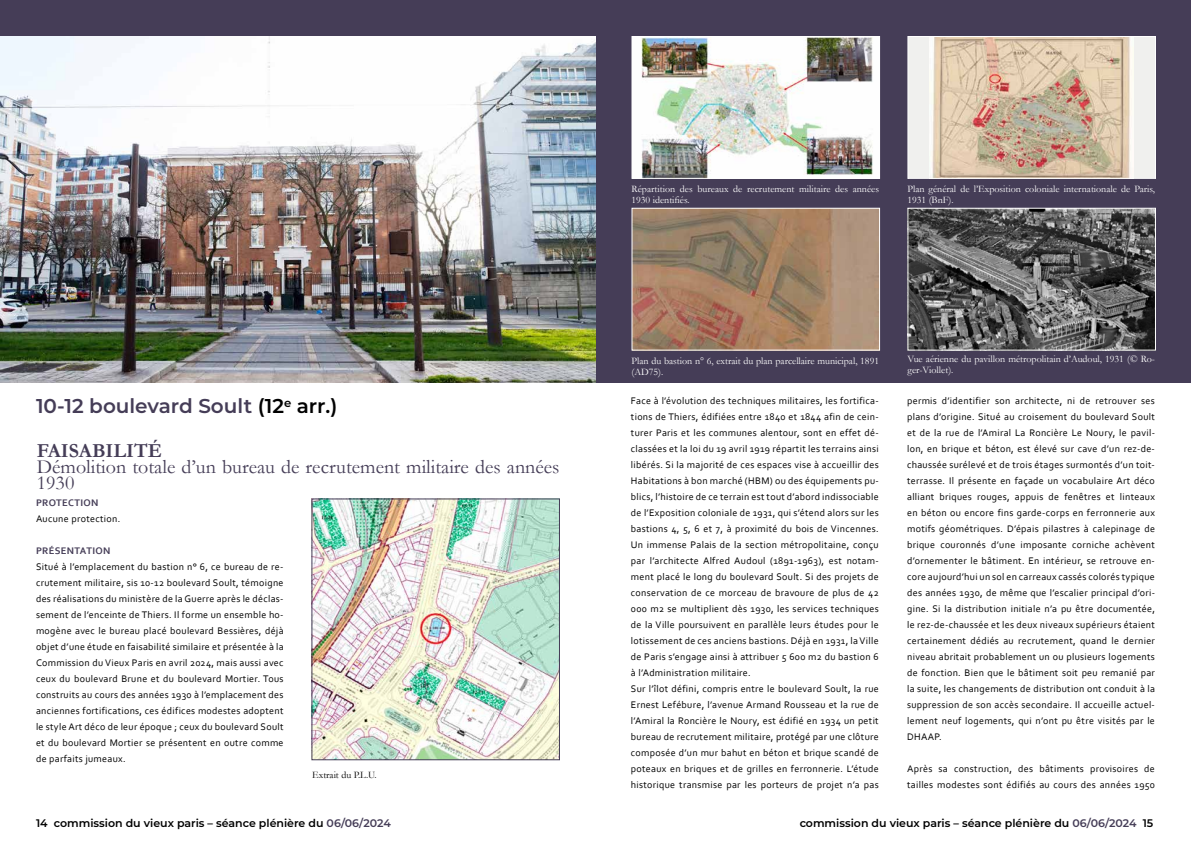
<style>
.page{position:relative;width:1191px;height:842px;background:#fff}
.page>*{position:absolute;margin:0;border:0;box-sizing:border-box;transform-origin:0 0}
.t1{font:20px/16px "Garamond";color:#453d57}
.t2{font:600 20px "Montserrat";color:#453d57}
.t3{font:700 20px "Garamond";color:#453d57}
.t4{font:600 11px "Montserrat";color:#000}
.t5{font:10px/16px "Corbel";letter-spacing:.03em;color:#000}
.t6{font:10px/11px "Garamond";color:#fff}
.t7{font:700 10px "Corbel";letter-spacing:.03em;color:#453d57}
.t8{font:10px "Garamond";color:#000}
.s1{color:#000}
.s2{color:#453d57}
</style>
<div class="page">
<div style="left:595px;top:0;width:596px;height:383px;background:#453d57"></div>
<div style="left:0;top:0;width:595px;height:383px;background:#453d57"></div>
<img style="left:633px;top:210px;width:245px;height:139px">
<div style="left:631px;top:208px;width:249px;height:143px;border:1px solid #fff"></div>
<img style="left:909px;top:210px;width:245px;height:139px">
<div style="left:907px;top:208px;width:249px;height:143px;border:1px solid #fff"></div>
<img style="left:633px;top:38px;width:245px;height:139px">
<div style="left:631px;top:36px;width:249px;height:143px;border:1px solid #fff"></div>
<div style="left:908px;top:36px;width:247px;height:142px;background:#f0f0ee"></div>
<img style="left:930px;top:38px;width:203px;height:139px">
<div style="left:907px;top:36px;width:249px;height:143px;border:1px solid #fff"></div>
<img style="left:313px;top:500px;width:245px;height:258px">
<div style="left:311px;top:498px;width:249px;height:262px;border:1px solid #453d57"></div>
<img style="left:0;top:36px;width:595px;height:347px">
<p class="t6" style="left:631px;top:183px;width:249px">Répartition des bureaux de recrutement militaire des années<br>1930 identifiés.</p>
<p class="t6" style="left:907px;top:183px;width:249px">Plan général de l’Exposition coloniale internationale de Paris,<br>1931 (BnF).</p>
<h1 class="t2" style="left:36px;top:392px;width:303px">10-12 boulevard Soult <span class="s1">(12</span><sup>e</sup> <span class="s1">arr.)</span></h1>
<h1 class="t3" style="left:37px;top:437px;width:127px">FAISABILITÉ</h1>
<h1 class="t1" style="left:37px;top:458px;width:524px">Démolition totale d’un bureau de recrutement militaire des années<br>1930</h1>
<p class="t7" style="left:36px;top:497px;width:64px">PROTECTION</p>
<p class="t5" style="left:36px;top:511px;width:86px">Aucune protection.</p>
<p class="t7" style="left:36px;top:545px;width:76px">PRÉSENTATION</p>
<p class="t5" style="left:36px;top:559px;width:249px;text-align:justify">Situé à l’emplacement du bastion n° 6, ce bureau de re&shy;crutement militaire, sis 10-12 boulevard Soult, témoigne des réalisations du ministère de la Guerre après le déclas&shy;sement de l’enceinte de Thiers. Il forme un ensemble ho&shy;mogène avec le bureau placé boulevard Bessières, déjà objet d’une étude en faisabilité similaire et présentée à la Commission du Vieux Paris en avril 2024, mais aussi avec ceux du boulevard Brune et du boulevard Mortier. Tous construits au cours des années 1930 à l’emplacement des anciennes fortifications, ces édifices modestes adoptent le style Art déco de leur époque ; ceux du boulevard Soult et du boulevard Mortier se présentent en outre comme de parfaits jumeaux.</p>
<p class="t8" style="left:312px;top:768px;width:66px">Extrait du P.L.U.</p>
<p class="t6" style="left:631px;top:355px;width:249px">Plan du bastion n° 6, extrait du plan parcellaire municipal, 1891 (AD75).</p>
<p class="t6" style="left:907px;top:353px;width:249px">Vue aérienne du pavillon métropolitain d’Audoul, 1931 (© Ro&shy;ger-Viollet).</p>
<p class="t5" style="left:631px;top:393px;width:249px">Face à l’évolution des techniques militaires, les fortifica&shy;tions de Thiers, édifiées entre 1840 et 1844 afin de cein&shy;turer Paris et les communes alentour, sont en effet dé&shy;classées et la loi du 19 avril 1919 répartit les terrains ainsi libérés. Si la majorité de ces espaces vise à accueillir des Habitations à bon marché (HBM) ou des équipements pu&shy;blics, l’histoire de ce terrain est tout d’abord indissociable de l’Exposition coloniale de 1931, qui s’étend alors sur les bastions 4, 5, 6 et 7, à proximité du bois de Vincennes.<br>Un immense Palais de la section métropolitaine, conçu par l’architecte Alfred Audoul (1891-1963), est notam&shy;ment placé le long du boulevard Soult. Si des projets de conservation de ce morceau de bravoure de plus de 42<br>000 m2 se multiplient dès 1930, les services techniques de la Ville poursuivent en parallèle leurs études pour le lotissement de ces anciens bastions. Déjà en 1931, la Ville de Paris s’engage ainsi à attribuer 5 600 m2 du bastion 6 à l’Administration militaire.<br>Sur l’îlot défini, compris entre le boulevard Soult, la rue Ernest Lefébure, l’avenue Armand Rousseau et la rue de l’Amiral la Roncière le Noury, est édifié en 1934 un petit bureau de recrutement militaire, protégé par une clôture composée d’un mur bahut en béton et brique scandé de poteaux en briques et de grilles en ferronnerie. L’étude historique transmise par les porteurs de projet n’a pas</p>
<p class="t5" style="left:907px;top:393px;width:249px;text-align:justify">permis d’identifier son architecte, ni de retrouver ses plans d’origine. Situé au croisement du boulevard Soult et de la rue de l’Amiral La Roncière Le Noury, le pavil&shy;lon, en brique et béton, est élevé sur cave d’un rez-de&shy;chaussée surélevé et de trois étages surmontés d’un toit&shy;terrasse. Il présente en façade un vocabulaire Art déco alliant briques rouges, appuis de fenêtres et linteaux en béton ou encore fins garde-corps en ferronnerie aux motifs géométriques. D’épais pilastres à calepinage de brique couronnés d’une imposante corniche achèvent d’ornementer le bâtiment. En intérieur, se retrouve en&shy;core aujourd’hui un sol en carreaux cassés colorés typique des années 1930, de même que l’escalier principal d’ori&shy;gine. Si la distribution initiale n’a pu être documentée, le rez-de-chaussée et les deux niveaux supérieurs étaient certainement dédiés au recrutement, quand le dernier niveau abritait probablement un ou plusieurs logements de fonction. Bien que le bâtiment soit peu remanié par la suite, les changements de distribution ont conduit à la suppression de son accès secondaire. Il accueille actuel&shy;lement neuf logements, qui n’ont pu être visités par le DHAAP.</p>
<p class="t5" style="left:907px;top:761px;width:249px">Après sa construction, des bâtiments provisoires de tailles modestes sont édifiés au cours des années 1950</p>
<p class="t4" style="left:36px;top:815px;width:356px">14 commission du vieux paris – séance plénière du <span class="s2">06/06/2024</span></p>
<p class="t4" style="left:799px;top:815px;width:355px">commission du vieux paris – séance plénière du <span class="s2">06/06/2024</span> 15</p>
</div>
